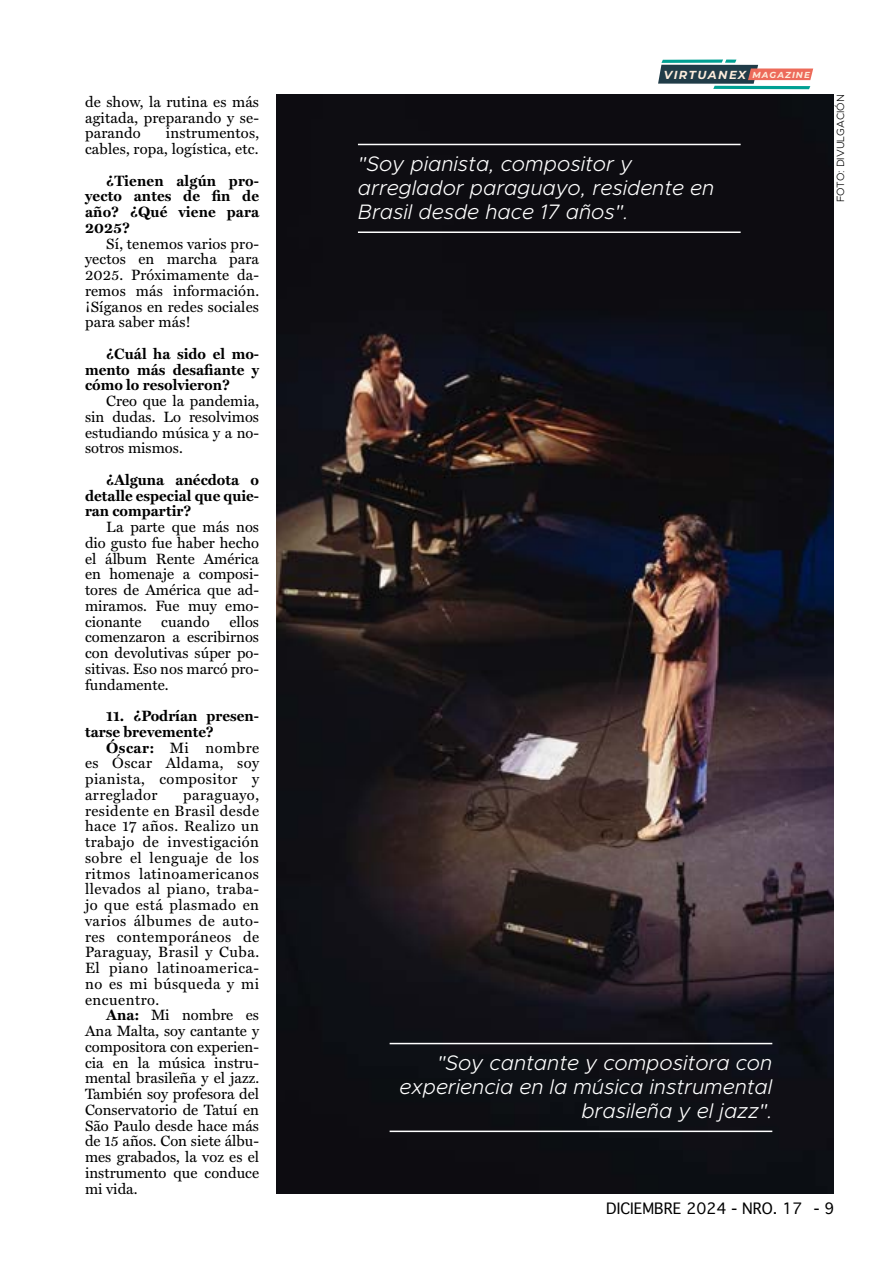
<style>
.page{position:relative;width:893px;height:1263px;background:#fff}
.page>*{position:absolute;margin:0;border:0;box-sizing:border-box;transform-origin:0 0}
.t1{font:italic 300 21px/24px "Metropolis";color:#fff}
.t2{font:15px/15.8px "Miller Text";letter-spacing:.01em;color:#000;text-align:justify}
.t3{font:700 15px/15.8px "Miller Text";color:#000;text-align:justify}
.t4{font:15px "Geneva";color:#000}
.t5{font:italic 700 11.55px "Montserrat";letter-spacing:.12em;color:#fdeddc}
.t6{font:300 10.5px "Metropolis";color:#000}
.s1{font-weight:700}
.s2{font-size:8.7px}
</style>
<div class="page">
<svg style="left:658px;top:60px;width:155px;height:29px"></svg>
<img style="left:276px;top:95px;width:557px;height:1099px">
<hr style="left:358px;top:144px;width:383px;height:1px;background:#fff">
<hr style="left:358px;top:231px;width:383px;height:2px;background:#fff">
<hr style="left:390px;top:1043px;width:382px;height:1px;background:#fff">
<hr style="left:390px;top:1130px;width:382px;height:2px;background:#fff">
<p class="t2" style="left:85px;top:93px;width:176px">de show, la rutina es más agitada, preparando y se&shy;parando</p>
<p class="t2" style="left:85px;top:124px;width:176px;text-align:right">instrumentos,<br>cables, ropa, logística, etc.</p>
<p class="t3" style="left:85px;top:172px;width:176px;text-indent:21px">¿Tienen algún pro&shy;yecto antes de fin de año? ¿Qué viene para 2025?</p>
<p class="t2" style="left:85px;top:234px;width:176px;text-indent:21px">Sí, tenemos varios pro&shy;yectos en marcha para 2025. Próximamente da&shy;remos más información. ¡Síganos en redes sociales para saber más!</p>
<p class="t3" style="left:85px;top:345px;width:176px;text-indent:21px">¿Cuál ha sido el mo&shy;mento más desafiante y cómo lo resolvieron?</p>
<p class="t2" style="left:85px;top:392px;width:176px;text-indent:21px">Creo que la pandemia, sin dudas. Lo resolvimos estudiando música y a no&shy;sotros mismos.</p>
<p class="t3" style="left:85px;top:471px;width:176px;text-indent:21px">¿Alguna anécdota o detalle especial que quie&shy;ran compartir?</p>
<p class="t2" style="left:85px;top:518px;width:176px;text-indent:21px">La parte que más nos dio gusto fue haber hecho el álbum Rente América en homenaje a composi&shy;tores de América que ad&shy;miramos. Fue muy emo&shy;cionante</p>
<p class="t2" style="left:85px;top:612px;width:176px;text-indent:144px">ellos comenzaron a escribirnos con devolutivas súper po&shy;sitivas. Eso nos marcó pro&shy;fundamente.</p>
<p class="t3" style="left:85px;top:707px;width:176px;text-indent:21px">11. ¿Podrían presen&shy;tarse brevemente?</p>
<p class="t2" style="left:85px;top:738px;width:176px;text-indent:21px"><span class="s1">Óscar:</span> Mi nombre es Óscar Aldama, soy pianista, compositor y arreglador</p>
<p class="t2" style="left:161px;top:612px;width:50px">cuando</p>
<p class="t2" style="left:85px;top:786px;width:176px;text-indent:98px">paraguayo, residente en Brasil desde hace 17 años. Realizo un trabajo de investigación sobre el lenguaje de los ritmos latinoamericanos llevados al piano, traba&shy;jo que está plasmado en varios álbumes de auto&shy;res contemporáneos de Paraguay, Brasil y Cuba.<br>El piano latinoamerica&shy;no es mi búsqueda y mi encuentro.</p>
<p class="t2" style="left:85px;top:1006px;width:176px;text-indent:21px"><span class="s1">Ana:</span> Mi nombre es Ana Malta, soy cantante y compositora con experien&shy;cia en la música instru&shy;mental brasileña y el jazz.<br>También soy profesora del Conservatorio de Tatuí en São Paulo desde hace más de 15 años. Con siete álbu&shy;mes grabados, la voz es el instrumento que conduce mi vida.</p>
<p class="t5" style="left:664px;top:66px;width:148px">VIRTUANEX <span class="s2">MAGAZINE</span></p>
<h1 class="t1" style="left:358px;top:151px;width:358px">"Soy pianista, compositor y arreglador paraguayo, residente en<br>Brasil desde hace 17 años".</h1>
<p class="t6" style="left:834px;top:202px;width:109px;rotate:-90deg">FOTO: DIVULGACIÓN</p>
<h1 class="t1" style="left:400px;top:1050px;width:374px;text-align:right">"Soy cantante y compositora con experiencia en la música instrumental brasileña y el jazz".</h1>
<p class="t4" style="left:606px;top:1200px;width:230px">DICIEMBRE 2024 - NRO. 17 - 9</p>
</div>
